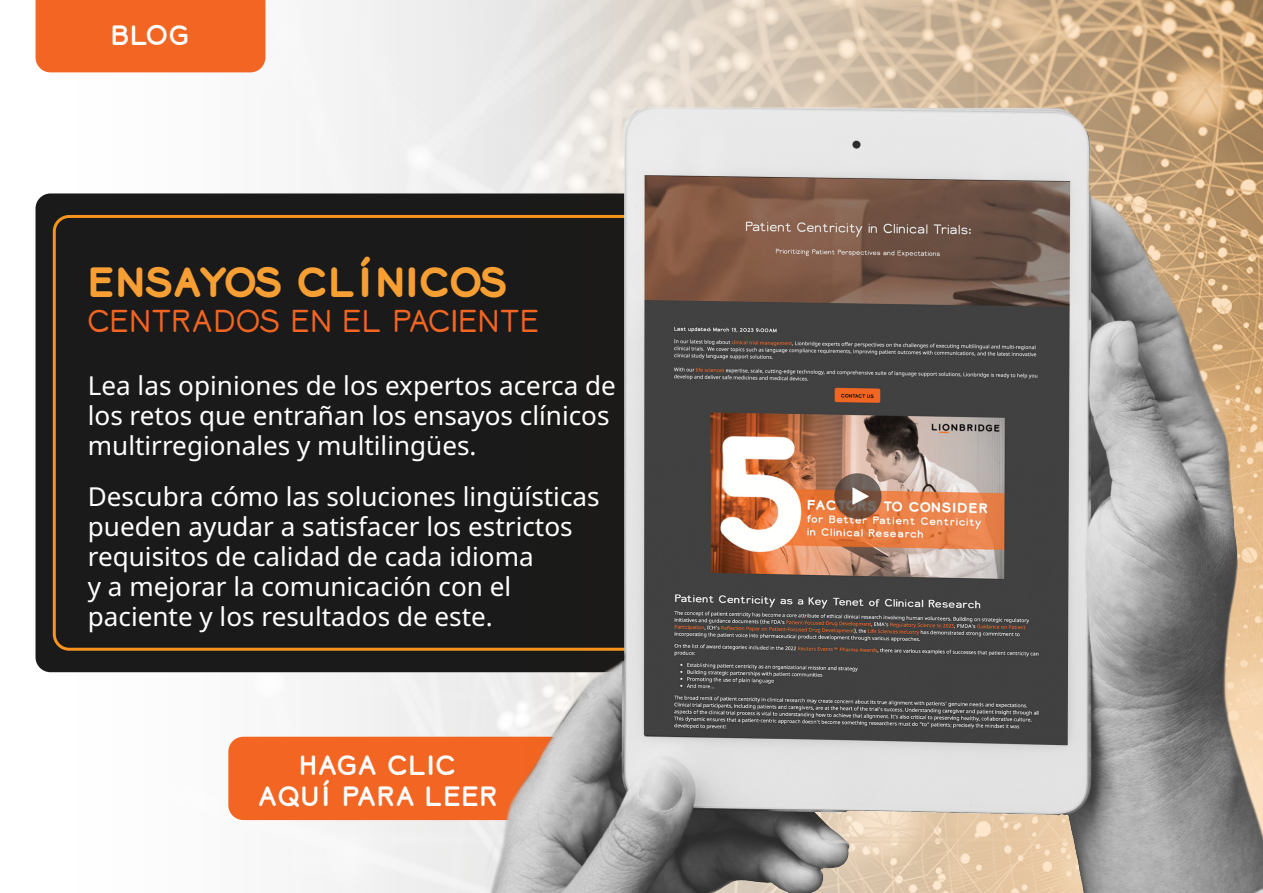
<style>
.page{position:relative;width:1263px;height:893px;background:#fff}
.page>*{position:absolute;margin:0;border:0;box-sizing:border-box;transform-origin:0 0}
.t1{font:700 39.45px "Lionbridge Sans";color:#f89f34}
.t2{font:300 29.55px "Lionbridge Sans";letter-spacing:-.02em;color:#f26522}
.t3{font:26.1px/30px "Noto Sans";color:#fff}
.t4{font:26.1px/31.3px "Lionbridge Sans";color:#fff;text-align:center}
</style>
<div class="page">
<img style="left:47px;top:0;width:1216px;height:893px">
<div style="left:36px;top:0;width:229px;height:72px;background:#f26522"></div>
<p class="t4" style="left:111px;top:20px;width:80px">BLOG</p>
<p class="t1" style="left:88px;top:254px;width:421px">ENSAYOS CLÍNICOS</p>
<p class="t2" style="left:88px;top:301px;width:453px">CENTRADOS EN EL PACIENTE</p>
<p class="t3" style="left:88px;top:372px;width:530px">Lea las opiniones de los expertos acerca de los retos que entrañan los ensayos clínicos multirregionales y multilingües.</p>
<p class="t3" style="left:88px;top:482px;width:513px">Descubra cómo las soluciones lingüísticas pueden ayudar a satisfacer los estrictos requisitos de calidad de cada idioma<br>y a mejorar la comunicación con el paciente y los resultados de este.</p>
<p class="t4" style="left:257px;top:750px;width:242px">HAGA CLIC<br>AQUÍ PARA LEER</p>
</div>
